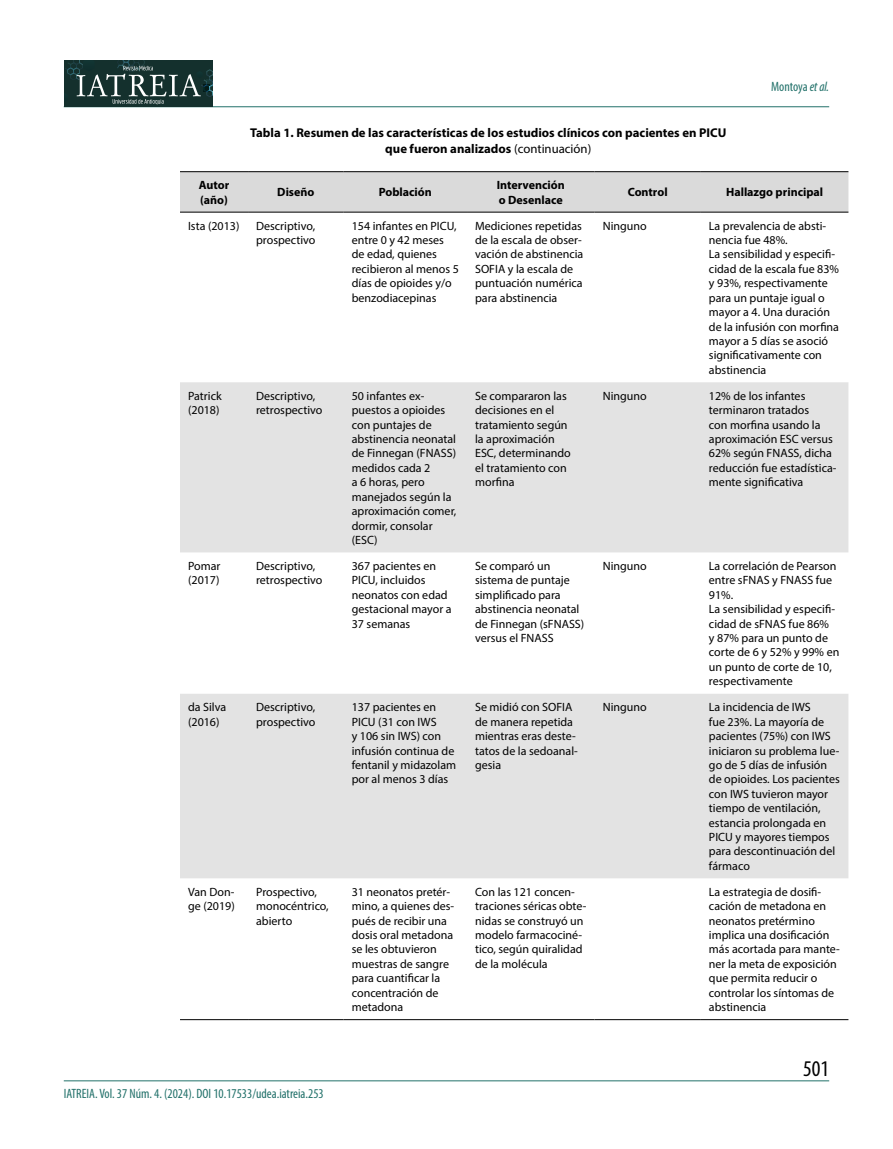
<style>
.page{position:relative;width:893px;height:1149px;background:#fff}
.page>*{position:absolute;margin:0;border:0;box-sizing:border-box;transform-origin:0 0}
.t1{font:condensed 22.5px "Myriad Pro";color:#000}
.t2{font:condensed 13.5px "Myriad Pro";color:#22716a}
.t3{font:700 12.75px/15.3px "Myriad Pro";color:#000;text-align:center}
.t4{font:12px/14.4px "Myriad Pro";color:#000}
.t5{font:700 12px/14.4px "Myriad Pro";color:#000}
.s1{font-weight:400}
.s2{font-style:italic}
</style>
<div class="page">
<hr style="left:64px;top:106px;width:765px;height:1px;background:#22716a">
<div style="left:64px;top:61px;width:149px;height:46px;background:#14302d"></div>
<svg style="left:65px;top:61px;width:148px;height:43px"></svg>
<hr style="left:64px;top:1080px;width:765px;height:1px;background:#22716a">
<div style="left:180px;top:172px;width:668px;height:40px;background:#dadada"></div>
<svg style="left:180px;top:382px;width:668px;height:496px;fill:#e3e3e3"></svg>
<hr style="left:180px;top:171px;width:68px;height:1px;background:#000">
<hr style="left:248px;top:171px;width:96px;height:1px;background:#000">
<hr style="left:344px;top:171px;width:123px;height:1px;background:#000">
<hr style="left:467px;top:171px;width:128px;height:1px;background:#000">
<hr style="left:595px;top:171px;width:106px;height:1px;background:#000">
<hr style="left:701px;top:171px;width:147px;height:1px;background:#000">
<hr style="left:180px;top:212px;width:68px;height:1px;background:#000">
<hr style="left:248px;top:212px;width:96px;height:1px;background:#000">
<hr style="left:344px;top:212px;width:123px;height:1px;background:#000">
<hr style="left:467px;top:212px;width:128px;height:1px;background:#000">
<hr style="left:595px;top:212px;width:106px;height:1px;background:#000">
<hr style="left:701px;top:212px;width:147px;height:1px;background:#000">
<hr style="left:180px;top:1018px;width:68px;height:1px;background:#000">
<hr style="left:248px;top:1018px;width:96px;height:1px;background:#000">
<hr style="left:344px;top:1018px;width:123px;height:1px;background:#000">
<hr style="left:467px;top:1018px;width:128px;height:1px;background:#000">
<hr style="left:595px;top:1018px;width:106px;height:1px;background:#000">
<hr style="left:701px;top:1018px;width:147px;height:1px;background:#000">
<p class="t3" style="left:250px;top:125px;width:478px">Tabla 1. Resumen de las características de los estudios clínicos con pacientes en PICU que fueron analizados <span class="s1">(continuación)</span></p>
<p class="t2" style="left:771px;top:78px;width:60px">Montoya <span class="s2">et al.</span></p>
<p class="t5" style="left:199px;top:177px;width:32px">Autor (año)</p>
<p class="t5" style="left:277px;top:185px;width:39px">Diseño</p>
<p class="t5" style="left:379px;top:185px;width:55px">Población</p>
<p class="t5" style="left:497px;top:177px;width:70px">Intervención o Desenlace</p>
<p class="t5" style="left:628px;top:185px;width:41px">Control</p>
<p class="t5" style="left:726px;top:185px;width:99px">Hallazgo principal</p>
<p class="t4" style="left:188px;top:218px;width:53px">Ista (2013)</p>
<p class="t4" style="left:256px;top:218px;width:61px">Descriptivo, prospectivo</p>
<p class="t4" style="left:352px;top:218px;width:109px">154 infantes en PICU, entre 0 y 42 meses de edad, quienes recibieron al menos 5 días de opioides y/o benzodiacepinas</p>
<p class="t4" style="left:475px;top:218px;width:110px">Mediciones repetidas de la escala de obser&shy;vación de abstinencia<br>SOFIA y la escala de puntuación numérica para abstinencia</p>
<p class="t4" style="left:603px;top:218px;width:46px">Ninguno</p>
<p class="t4" style="left:709px;top:218px;width:132px">La prevalencia de absti&shy;nencia fue 48%.<br>La sensibilidad y especifi&shy;cidad de la escala fue 83% y 93%, respectivamente para un puntaje igual o mayor a 4. Una duración de la infusión con morfina mayor a 5 días se asoció significativamente con abstinencia</p>
<p class="t4" style="left:188px;top:388px;width:35px">Patrick (2018)</p>
<p class="t4" style="left:256px;top:388px;width:68px">Descriptivo, retrospectivo</p>
<p class="t4" style="left:352px;top:388px;width:106px">50 infantes ex&shy;puestos a opioides con puntajes de abstinencia neonatal de Finnegan (FNASS) medidos cada 2<br>a 6 horas, pero manejados según la aproximación comer, dormir, consolar (ESC)</p>
<p class="t4" style="left:475px;top:388px;width:97px">Se compararon las decisiones en el tratamiento según la aproximación<br>ESC, determinando el tratamiento con morfina</p>
<p class="t4" style="left:603px;top:388px;width:46px">Ninguno</p>
<p class="t4" style="left:709px;top:388px;width:129px">12% de los infantes terminaron tratados<br>con morfina usando la aproximación ESC versus<br>62% según FNASS, dicha reducción fue estadística&shy;mente significativa</p>
<p class="t4" style="left:188px;top:558px;width:34px">Pomar (2017)</p>
<p class="t4" style="left:256px;top:558px;width:68px">Descriptivo, retrospectivo</p>
<p class="t4" style="left:352px;top:558px;width:101px">367 pacientes en<br>PICU, incluidos neonatos con edad gestacional mayor a<br>37 semanas</p>
<p class="t4" style="left:475px;top:558px;width:111px">Se comparó un sistema de puntaje simplificado para abstinencia neonatal de Finnegan (sFNASS) versus el FNASS</p>
<p class="t4" style="left:603px;top:558px;width:46px">Ninguno</p>
<p class="t4" style="left:709px;top:558px;width:132px">La correlación de Pearson entre sFNAS y FNASS fue<br>91%.<br>La sensibilidad y especifi&shy;cidad de sFNAS fue 86%<br>y 87% para un punto de corte de 6 y 52% y 99% en un punto de corte de 10, respectivamente</p>
<p class="t4" style="left:188px;top:699px;width:40px">da Silva (2016)</p>
<p class="t4" style="left:256px;top:699px;width:61px">Descriptivo, prospectivo</p>
<p class="t4" style="left:352px;top:699px;width:106px">137 pacientes en<br>PICU (31 con IWS<br>y 106 sin IWS) con infusión continua de fentanil y midazolam por al menos 3 días</p>
<p class="t4" style="left:475px;top:699px;width:104px">Se midió con SOFIA de manera repetida mientras eras deste&shy;tatos de la sedoanal&shy;gesia</p>
<p class="t4" style="left:603px;top:699px;width:46px">Ninguno</p>
<p class="t4" style="left:709px;top:699px;width:132px">La incidencia de IWS<br>fue 23%. La mayoría de pacientes (75%) con IWS iniciaron su problema lue&shy;go de 5 días de infusión de opioides. Los pacientes con IWS tuvieron mayor tiempo de ventilación, estancia prolongada en<br>PICU y mayores tiempos para descontinuación del fármaco</p>
<p class="t4" style="left:188px;top:884px;width:48px">Van Don&shy;ge (2019)</p>
<p class="t4" style="left:256px;top:884px;width:74px">Prospectivo, monocéntrico, abierto</p>
<p class="t4" style="left:352px;top:884px;width:104px">31 neonatos pretér&shy;mino, a quienes des&shy;pués de recibir una dosis oral metadona se les obtuvieron muestras de sangre para cuantificar la concentración de metadona</p>
<p class="t4" style="left:475px;top:884px;width:113px">Con las 121 concen&shy;traciones séricas obte&shy;nidas se construyó un modelo farmacociné&shy;tico, según quiralidad de la molécula</p>
<p class="t4" style="left:709px;top:884px;width:132px">La estrategia de dosifi&shy;cación de metadona en neonatos pretérmino implica una dosificación más acortada para mante&shy;ner la meta de exposición que permita reducir o controlar los síntomas de abstinencia</p>
<p class="t2" style="left:64px;top:1085px;width:261px">IATREIA. Vol. 37 Núm. 4. (2024). DOI 10.17533/udea.iatreia.253</p>
<h1 class="t1" style="left:803px;top:1054px;width:27px">501</h1>
</div>
